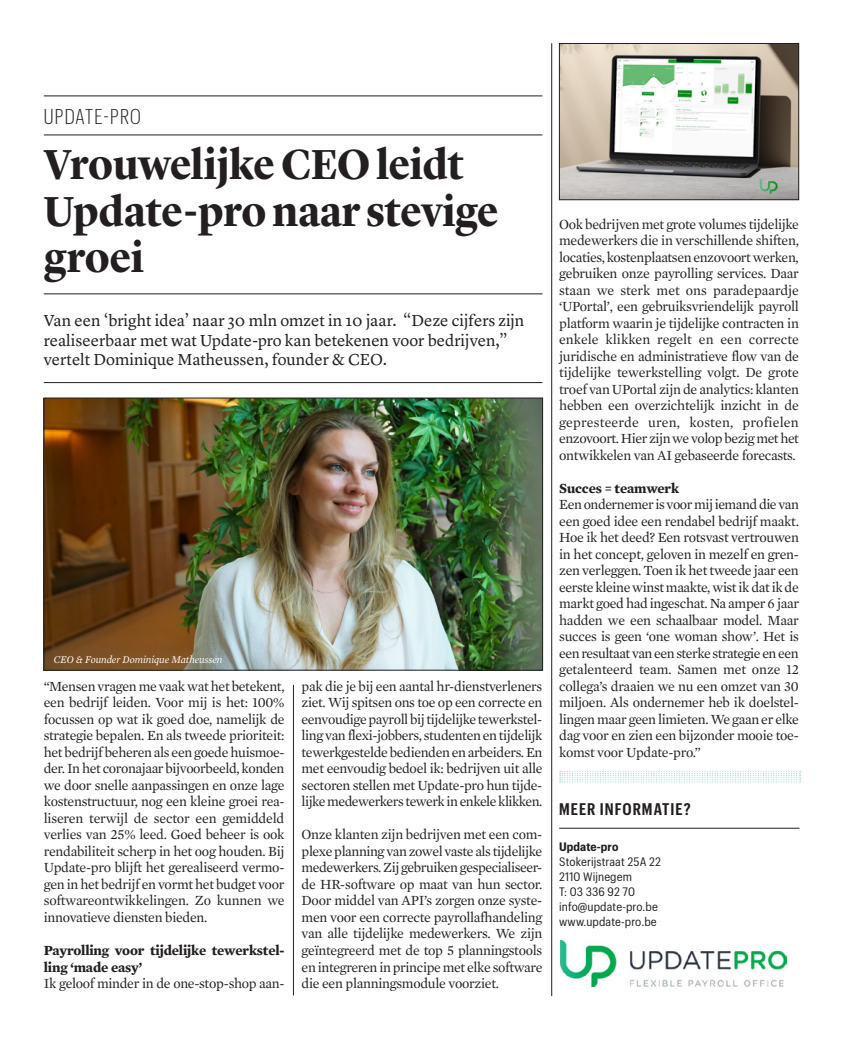
<style>
.page{position:relative;width:842px;height:1038px;background:#fff}
.page>*{position:absolute;margin:0;border:0;box-sizing:border-box;transform-origin:0 0}
.head_L1000{font:700 43.5px/46.5px "Lyon Display";letter-spacing:-.005em;color:#231f20;scale:.95 1}
.head_kicker_L1000{font:300 21px "Graphik Cond";letter-spacing:.06em;color:#231f20}
.intro_L1000{font:16.5px/19.5px "Lyon Text";color:#231f20}
.factbox_head1_L1000{font:600 16.5px "Graphik Cond";letter-spacing:.06em;color:#231f20}
.body_L1000{font:14.25px/16.5px "Mercury Text G1";letter-spacing:-.02em;color:#231f20;text-align:justify}
.tussentitel_L1000{font:700 14.25px/16.5px "Mercury Text G1";letter-spacing:-.01em;color:#231f20}
.factbox_body1_L1000{font:12px "Graphik Compact";letter-spacing:.01em;color:#231f20}
.factbox_body1_L1000-2{font:700 12px "Graphik Compact";letter-spacing:.01em;color:#231f20}
.tussentitel_L1000-2{font:italic 10.5px "Mercury Text G1";letter-spacing:-.01em;color:#fff}
</style>
<div class="page">
<img style="left:561px;top:940px;width:226px;height:46px">
<hr style="left:559px;top:827px;width:240px;height:1px;background:#231f20">
<img style="left:46px;top:400px;width:495px;height:268px">
<div style="left:44px;top:398px;width:499px;height:272px;border:1px solid #231f20"></div>
<img style="left:561px;top:45px;width:236px;height:153px">
<div style="left:559px;top:43px;width:240px;height:157px;border:1px solid #231f20"></div>
<svg style="left:560px;top:770px;width:240px;height:12px"></svg>
<hr style="left:551px;top:43px;width:1px;height:953px;background:#231f20">
<hr style="left:44px;top:95px;width:498px;height:1px;background:#231f20">
<hr style="left:44px;top:134px;width:498px;height:1px;background:#231f20">
<hr style="left:44px;top:293px;width:498px;height:1px;background:#231f20">
<hr style="left:44px;top:382px;width:498px;height:1px;background:#231f20">
<hr style="left:293px;top:685px;width:1px;height:310px;background:#231f20">
<p class="head_kicker_L1000" style="left:44px;top:102px;width:98px">UPDATE-PRO</p>
<p class="head_L1000" style="left:44px;top:138px;width:480px">Vrouwelijke CEO leidt<br>Update-pro naar stevige groei</p>
<p class="intro_L1000" style="left:44px;top:309px;width:482px">Van een ‘bright idea’ naar 30 mln omzet in 10 jaar. “Deze cijfers zijn realiseerbaar met wat Update-pro kan betekenen voor bedrijven,” vertelt Dominique Matheussen, founder &amp; CEO.</p>
<p class="tussentitel_L1000-2" style="left:54px;top:652px;width:170px">CEO &amp; Founder Dominique Matheussen</p>
<p class="body_L1000" style="left:44px;top:678px;width:242px">“Mensen vragen me vaak wat het betekent, een bedrijf leiden. Voor mij is het: 100% focussen op wat ik goed doe, namelijk de strategie bepalen. En als tweede prioriteit: het bedrijf beheren als een goede huismoe&shy;der. In het coronajaar bijvoorbeeld, konden we door snelle aanpassingen en onze lage kostenstructuur, nog een kleine groei rea&shy;liseren terwijl de sector een gemiddeld verlies van 25% leed. Goed beheer is ook rendabiliteit scherp in het oog houden. Bij Update-pro blijft het gerealiseerd vermo&shy;gen in het bedrijf en vormt het budget voor softwareontwikkelingen. Zo kunnen we innovatieve diensten bieden.</p>
<p class="tussentitel_L1000" style="left:44px;top:941px;width:242px">Payrolling voor tijdelijke tewerkstel&shy;ling ‘made easy’</p>
<p class="body_L1000" style="left:44px;top:975px;width:242px">Ik geloof minder in de one-stop-shop aan-</p>
<p class="body_L1000" style="left:302px;top:678px;width:242px">pak die je bij een aantal hr-dienstverleners ziet. Wij spitsen ons toe op een correcte en eenvoudige payroll bij tijdelijke tewerkstel&shy;ling van flexi-jobbers, studenten en tijdelijk tewerkgestelde bedienden en arbeiders. En met eenvoudig bedoel ik: bedrijven uit alle sectoren stellen met Update-pro hun tijde&shy;lijke medewerkers tewerk in enkele klikken.</p>
<p class="body_L1000" style="left:302px;top:826px;width:242px">Onze klanten zijn bedrijven met een com&shy;plexe planning van zowel vaste als tijdelijke medewerkers. Zij gebruiken gespecialiseer&shy;de HR-software op maat van hun sector.<br>Door middel van API’s zorgen onze syste&shy;men voor een correcte payrollafhandeling van alle tijdelijke medewerkers. We zijn geïntegreerd met de top 5 planningstools en integreren in principe met elke software die een planningsmodule voorziet.</p>
<p class="body_L1000" style="left:559px;top:216px;width:241px">Ook bedrijven met grote volumes tijdelijke medewerkers die in verschillende shiften, locaties, kostenplaatsen enzovoort werken, gebruiken onze payrolling services. Daar staan we sterk met ons paradepaardje ‘UPortal’, een gebruiksvriendelijk payroll platform waarin je tijdelijke contracten in enkele klikken regelt en een correcte juridische en administratieve flow van de tijdelijke tewerkstelling volgt. De grote troef van UPortal zijn de analytics: klanten hebben een overzichtelijk inzicht in de gepresteerde uren, kosten, profielen enzovoort. Hier zijn we volop bezig met het ontwikkelen van AI gebaseerde forecasts.</p>
<p class="tussentitel_L1000" style="left:559px;top:479px;width:121px">Succes = teamwerk</p>
<p class="body_L1000" style="left:559px;top:496px;width:241px">Een ondernemer is voor mij iemand die van een goed idee een rendabel bedrijf maakt.<br>Hoe ik het deed? Een rotsvast vertrouwen in het concept, geloven in mezelf en gren&shy;zen verleggen. Toen ik het tweede jaar een eerste kleine winst maakte, wist ik dat ik de markt goed had ingeschat. Na amper 6 jaar hadden we een schaalbaar model. Maar succes is geen ‘one woman show’. Het is een resultaat van een sterke strategie en een getalenteerd team. Samen met onze 12 collega’s draaien we nu een omzet van 30 miljoen. Als ondernemer heb ik doelstel&shy;lingen maar geen limieten. We gaan er elke dag voor en zien een bijzonder mooie toe&shy;komst voor Update-pro.”</p>
<p class="factbox_head1_L1000" style="left:559px;top:797px;width:133px">MEER INFORMATIE?</p>
<p class="factbox_body1_L1000-2" style="left:559px;top:838px;width:61px">Update-pro</p>
<p class="factbox_body1_L1000" style="left:559px;top:853px;width:103px">Stokerijstraat 25A 22</p>
<p class="factbox_body1_L1000" style="left:559px;top:868px;width:74px">2110 Wijnegem</p>
<p class="factbox_body1_L1000" style="left:559px;top:883px;width:77px">T: 03 336 92 70</p>
<p class="factbox_body1_L1000" style="left:559px;top:898px;width:100px">info@update-pro.be</p>
<p class="factbox_body1_L1000" style="left:559px;top:913px;width:99px">www.update-pro.be</p>
</div>
